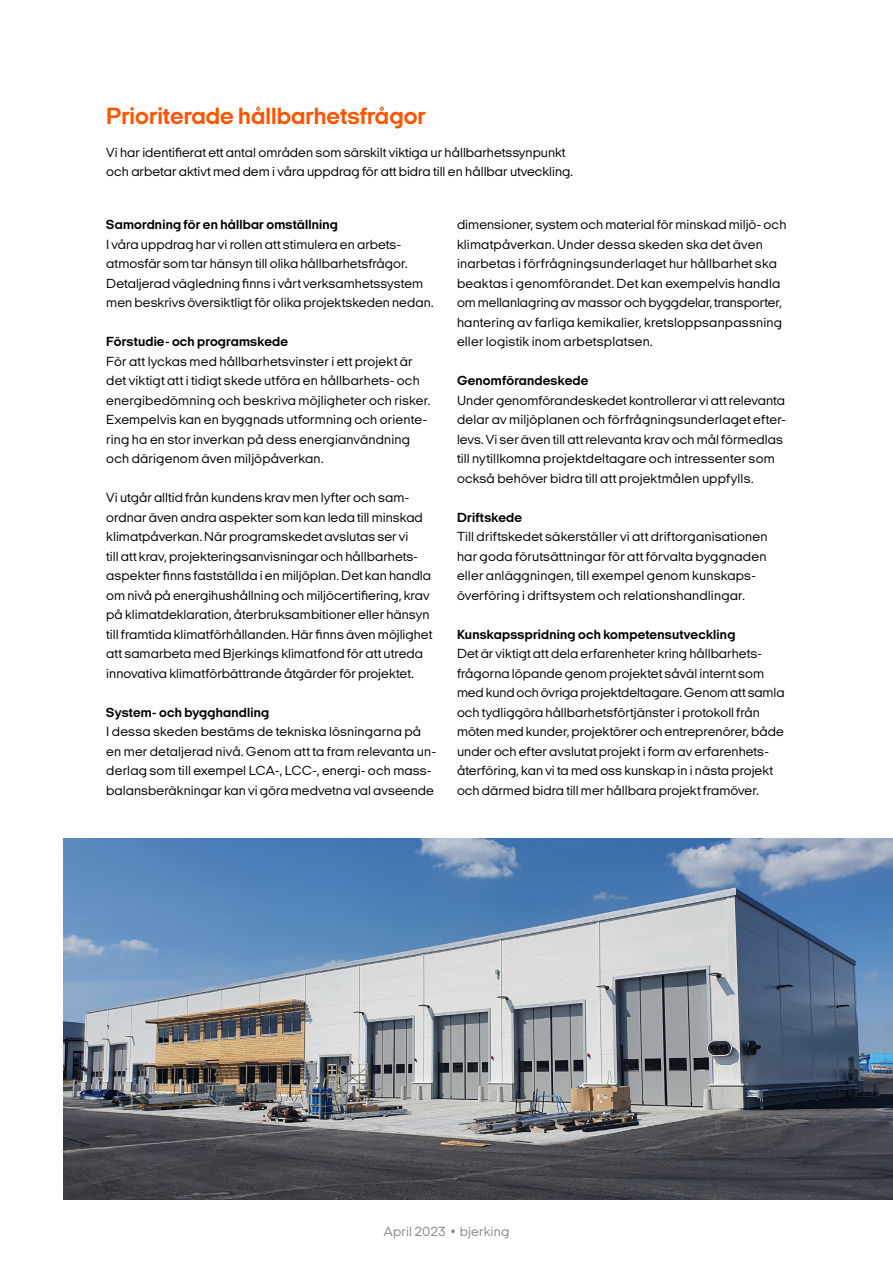
<style>
.page{position:relative;width:893px;height:1263px;background:#fff}
.page>*{position:absolute;margin:0;border:0;box-sizing:border-box;transform-origin:0 0}
.t1{font:700 24px "Italian Plate No 2 Expanded";color:#f50}
.Brödtext{font:13.5px/19.5px "Italian Plate No 2 Expanded";letter-spacing:.005em;color:#000}
.Brödrubrik{font:700 13.5px "Italian Plate No 2 Expanded";letter-spacing:.015em;color:#000}
.t2{font:13.5px "Italian Plate No 2 Expanded";letter-spacing:.015em;color:#8c8886}
</style>
<div class="page">
<img style="left:64px;top:838px;width:829px;height:361px">
<p class="t1" style="left:106px;top:103px;width:321px">Prioriterade hållbarhetsfrågor</p>
<p class="Brödtext" style="left:106px;top:143px;width:468px">Vi har identifierat ett antal områden som särskilt viktiga ur hållbarhetssynpunkt och arbetar aktivt med dem i våra uppdrag för att bidra till en hållbar utveckling.</p>
<p class="Brödrubrik" style="left:106px;top:217px;width:233px">Samordning för en hållbar omställning</p>
<p class="Brödtext" style="left:106px;top:234px;width:329px">I våra uppdrag har vi rollen att stimulera en arbets&shy;atmosfär som tar hänsyn till olika hållbarhetsfrågor.<br>Detaljerad vägledning finns i vårt verksamhetssystem men beskrivs översiktligt för olika projektskeden nedan.</p>
<p class="Brödrubrik" style="left:106px;top:334px;width:183px">Förstudie- och programskede</p>
<p class="Brödtext" style="left:106px;top:351px;width:326px">För att lyckas med hållbarhetsvinster i ett projekt är det viktigt att i tidigt skede utföra en hållbarhets- och energibedömning och beskriva möjligheter och risker.<br>Exempelvis kan en byggnads utformning och oriente&shy;ring ha en stor inverkan på dess energianvändning och därigenom även miljöpåverkan.</p>
<p class="Brödtext" style="left:106px;top:488px;width:328px">Vi utgår alltid från kundens krav men lyfter och sam&shy;ordnar även andra aspekter som kan leda till minskad klimatpåverkan. När programskedet avslutas ser vi<br>till att krav, projekteringsanvisningar och hållbarhets&shy;aspekter finns fastställda i en miljöplan. Det kan handla om nivå på energihushållning och miljöcertifiering, krav på klimatdeklaration, återbruksambitioner eller hänsyn till framtida klimatförhållanden. Här finns även möjlighet att samarbeta med Bjerkings klimatfond för att utreda innovativa klimatförbättrande åtgärder för projektet.</p>
<p class="Brödrubrik" style="left:106px;top:705px;width:164px">System- och bygghandling</p>
<p class="Brödtext" style="left:106px;top:722px;width:331px">I dessa skeden bestäms de tekniska lösningarna på en mer detaljerad nivå. Genom att ta fram relevanta un&shy;derlag som till exempel LCA-, LCC-, energi- och mass&shy;balansberäkningar kan vi göra medvetna val avseende</p>
<p class="Brödtext" style="left:457px;top:215px;width:331px">dimensioner, system och material för minskad miljö- och klimatpåverkan. Under dessa skeden ska det även inarbetas i förfrågningsunderlaget hur hållbarhet ska beaktas i genomförandet. Det kan exempelvis handla om mellanlagring av massor och byggdelar, transporter, hantering av farliga kemikalier, kretsloppsanpassning eller logistik inom arbetsplatsen.</p>
<p class="Brödrubrik" style="left:457px;top:373px;width:133px">Genomförandeskede</p>
<p class="Brödtext" style="left:457px;top:390px;width:330px">Under genomförandeskedet kontrollerar vi att relevanta delar av miljöplanen och förfrågningsunderlaget efter&shy;levs. Vi ser även till att relevanta krav och mål förmedlas till nytillkomna projektdeltagare och intressenter som också behöver bidra till att projektmålen uppfylls.</p>
<p class="Brödrubrik" style="left:457px;top:510px;width:67px">Driftskede</p>
<p class="Brödtext" style="left:457px;top:527px;width:312px">Till driftskedet säkerställer vi att driftorganisationen har goda förutsättningar för att förvalta byggnaden eller anläggningen, till exempel genom kunskaps&shy;överföring i driftsystem och relationshandlingar.</p>
<p class="Brödrubrik" style="left:457px;top:627px;width:280px">Kunskapsspridning och kompetensutveckling</p>
<p class="Brödtext" style="left:457px;top:644px;width:329px">Det är viktigt att dela erfarenheter kring hållbarhets&shy;frågorna löpande genom projektet såväl internt som med kund och övriga projektdeltagare. Genom att samla och tydliggöra hållbarhetsförtjänster i protokoll från möten med kunder, projektörer och entreprenörer, både under och efter avslutat projekt i form av erfarenhets&shy;återföring, kan vi ta med oss kunskap in i nästa projekt och därmed bidra till mer hållbara projekt framöver.</p>
<p class="t2" style="left:384px;top:1224px;width:127px">April 2023 • bjerking</p>
</div>
